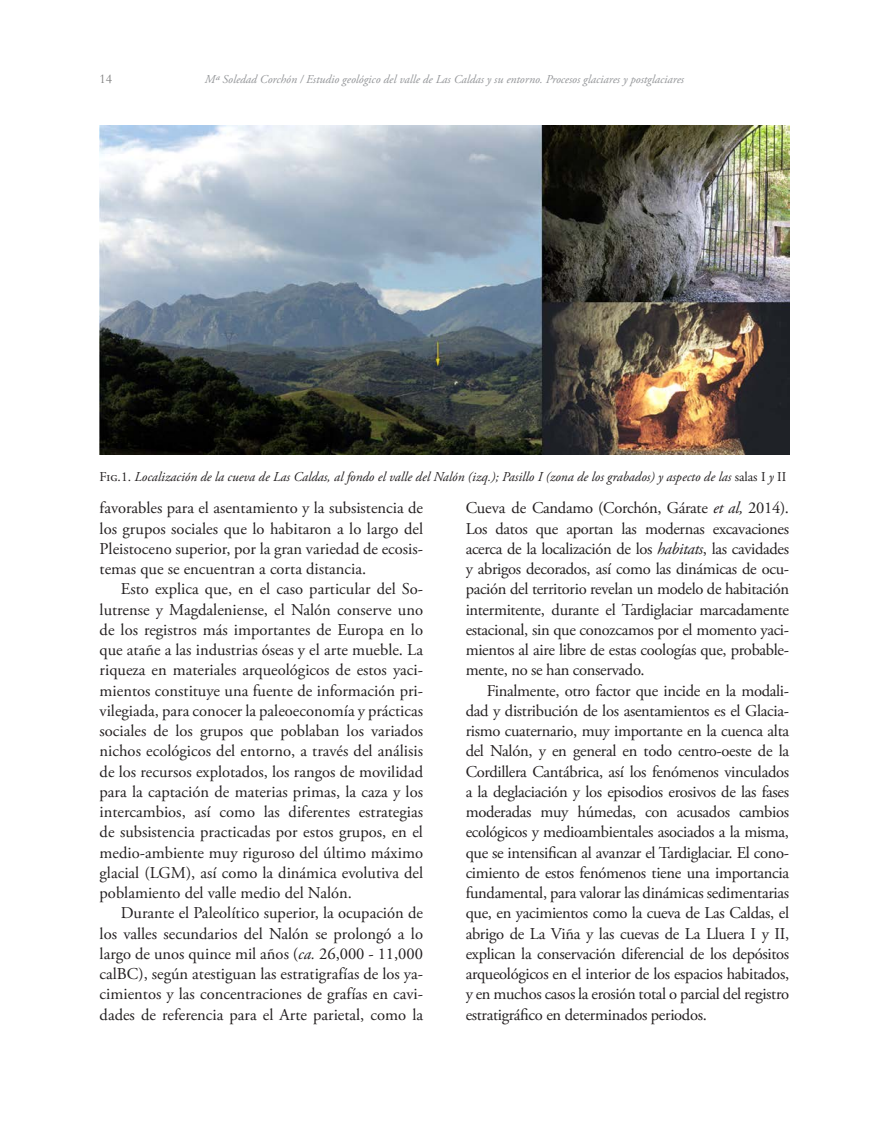
<style>
.page{position:relative;width:876px;height:1139px;background:#fff}
.page>*{position:absolute;margin:0;border:0;box-sizing:border-box;transform-origin:0 0}
.t1{font:16.5px/20.2px "Adobe Garamond Pro";letter-spacing:-.025em;color:#231f20;text-align:justify}
.t2{font:italic 13.5px "Adobe Garamond Pro";color:#231f20}
.t3{font:13.5px "Garamond";color:#808080}
.t4{font:italic 12px "Adobe Garamond Pro";color:#939598}
.s1{font-style:normal}
.s2{font-style:italic}
</style>
<div class="page">
<img style="left:100px;top:125px;width:688px;height:330px">
<p class="t3" style="left:100px;top:69px;width:14px">14</p>
<p class="t4" style="left:204px;top:72px;width:480px">Mª Soledad Corchón / Estudio geológico del valle de Las Caldas y su entorno. Procesos glaciares y postglaciares</p>
<p class="t2" style="left:100px;top:469px;width:683px"><span class="s1">Fig.1.</span> Localización de la cueva de Las Caldas, al fondo el valle del Nalón (izq.); Pasillo I (zona de los grabados) y aspecto de las <span class="s1">salas I</span> y <span class="s1">II</span></p>
<p class="t1" style="left:100px;top:499px;width:325px">favorables para el asentamiento y la subsistencia de los grupos sociales que lo habitaron a lo largo del Pleistoceno superior, por la gran variedad de ecosis&shy;temas que se encuentran a corta distancia.</p>
<p class="t1" style="left:100px;top:580px;width:325px;text-indent:21px">Esto explica que, en el caso particular del So&shy;lutrense y Magdaleniense, el Nalón conserve uno de los registros más importantes de Europa en lo que atañe a las industrias óseas y el arte mueble. La riqueza en materiales arqueológicos de estos yaci&shy;mientos constituye una fuente de información pri&shy;vilegiada, para conocer la paleoeconomía y prácticas sociales de los grupos que poblaban los variados nichos ecológicos del entorno, a través del análisis de los recursos explotados, los rangos de movilidad para la captación de materias primas, la caza y los intercambios, así como las diferentes estrategias de subsistencia practicadas por estos grupos, en el medio-ambiente muy riguroso del último máximo glacial (LGM), así como la dinámica evolutiva del poblamiento del valle medio del Nalón.</p>
<p class="t1" style="left:100px;top:903px;width:325px;text-indent:21px">Durante el Paleolítico superior, la ocupación de los valles secundarios del Nalón se prolongó a lo largo de unos quince mil años (<span class="s2">ca.</span> 26,000 - 11,000 calBC), según atestiguan las estratigrafías de los ya&shy;cimientos y las concentraciones de grafías en cavi&shy;dades de referencia para el Arte parietal, como la</p>
<p class="t1" style="left:465px;top:498px;width:325px">Cueva de Candamo (Corchón, Gárate <span class="s2">et al,</span> 2014).<br>Los datos que aportan las modernas excavaciones acerca de la localización de los <span class="s2">habitats</span>, las cavidades y abrigos decorados, así como las dinámicas de ocu&shy;pación del territorio revelan un modelo de habitación intermitente, durante el Tardiglaciar marcadamente estacional, sin que conozcamos por el momento yaci&shy;mientos al aire libre de estas coologías que, probable&shy;mente, no se han conservado.</p>
<p class="t1" style="left:465px;top:681px;width:325px;text-indent:21px">Finalmente, otro factor que incide en la modali&shy;dad y distribución de los asentamientos es el Glacia&shy;rismo cuaternario, muy importante en la cuenca alta del Nalón, y en general en todo centro-oeste de la Cordillera Cantábrica, así los fenómenos vinculados a la deglaciación y los episodios erosivos de las fases moderadas muy húmedas, con acusados cambios ecológicos y medioambientales asociados a la misma, que se intensifican al avanzar el Tardiglaciar. El cono&shy;cimiento de estos fenómenos tiene una importancia fundamental, para valorar las dinámicas sedimentarias que, en yacimientos como la cueva de Las Caldas, el abrigo de La Viña y las cuevas de La Lluera I y II , explican la conservación diferencial de los depósitos arqueológicos en el interior de los espacios habitados, y en muchos casos la erosión total o parcial del registro estratigráfico en determinados periodos.</p>
</div>
